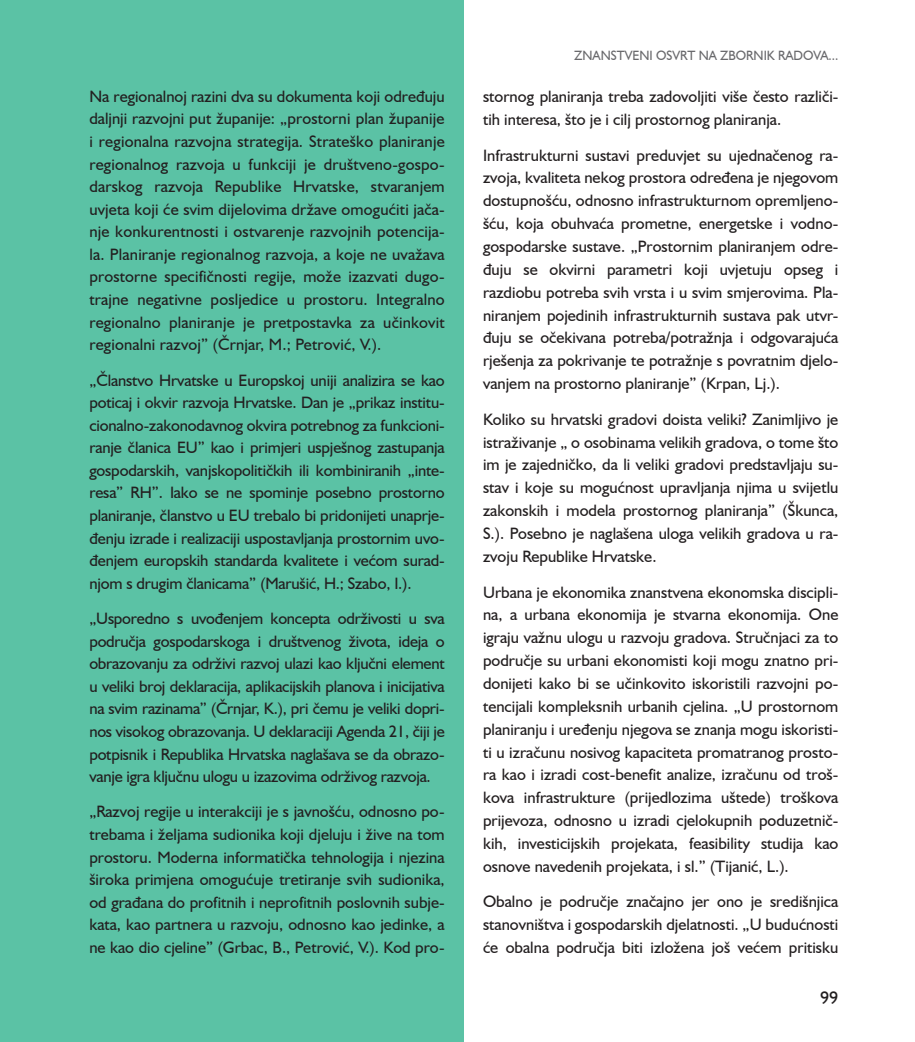
<style>
.page{position:relative;width:915px;height:1042px;background:#fff}
.page>*{position:absolute;margin:0;border:0;box-sizing:border-box;transform-origin:0 0}
.t1{font:18px "Humanist 521 BT";color:#231f20}
.t2{font:16.5px/22.5px "Humanist 521 BT";color:#231f20;text-align:justify}
.t3{font:13.5px "Humanist 521 BT";color:#69696c;scale:.96 1}
</style>
<div class="page">
<div style="left:0;top:0;width:463px;height:1042px;background:#5bc2a5"></div>
<p class="t2" style="left:89px;top:85px;width:357px">Na regionalnoj razini dva su dokumenta koji određuju daljnji razvojni put županije: „prostorni plan županije i regionalna razvojna strategija. Strateško planiranje regionalnog razvoja u funkciji je društveno-gospo&shy;darskog razvoja Republike Hrvatske, stvaranjem uvjeta koji će svim dijelovima države omogućiti jača&shy;nje konkurentnosti i ostvarenje razvojnih potencija&shy;la. Planiranje regionalnog razvoja, a koje ne uvažava prostorne specifičnosti regije, može izazvati dugo&shy;trajne negativne posljedice u prostoru. Integralno regionalno planiranje je pretpostavka za učinkovit regionalni razvoj” (Črnjar, M.; Petrović, V.).</p>
<p class="t2" style="left:89px;top:368px;width:357px">„Članstvo Hrvatske u Europskoj uniji analizira se kao poticaj i okvir razvoja Hrvatske. Dan je „prikaz institu&shy;cionalno-zakonodavnog okvira potrebnog za funkcioni&shy;ranje članica EU” kao i primjeri uspješnog zastupanja gospodarskih, vanjskopolitičkih ili kombiniranih „inte&shy;resa” RH”. Iako se ne spominje posebno prostorno planiranje, članstvo u EU trebalo bi pridonijeti unaprje&shy;đenju izrade i realizaciji uspostavljanja prostornim uvo&shy;đenjem europskih standarda kvalitete i većom surad&shy;njom s drugim članicama” (Marušić, H.; Szabo, I.).</p>
<p class="t2" style="left:89px;top:607px;width:357px">„Usporedno s uvođenjem koncepta održivosti u sva područja gospodarskoga i društvenog života, ideja o obrazovanju za održivi razvoj ulazi kao ključni element u veliki broj deklaracija, aplikacijskih planova i inicijativa na svim razinama” (Črnjar, K.), pri čemu je veliki dopri&shy;nos visokog obrazovanja. U deklaraciji Agenda 21, čiji je potpisnik i Republika Hrvatska naglašava se da obrazo&shy;vanje igra ključnu ulogu u izazovima održivog razvoja.</p>
<p class="t2" style="left:89px;top:800px;width:357px">„Razvoj regije u interakciji je s javnošću, odnosno po&shy;trebama i željama sudionika koji djeluju i žive na tom prostoru. Moderna informatička tehnologija i njezina široka primjena omogućuje tretiranje svih sudionika, od građana do profitnih i neprofitnih poslovnih subje&shy;kata, kao partnera u razvoju, odnosno kao jedinke, a ne kao dio cjeline” (Grbac, B., Petrović, V.). Kod pro-</p>
<p class="t3" style="left:574px;top:47px;width:276px">ZNANSTVENI OSVRT NA ZBORNIK RADOVA...</p>
<p class="t2" style="left:483px;top:85px;width:357px">stornog planiranja treba zadovoljiti više često različi&shy;tih interesa, što je i cilj prostornog planiranja.</p>
<p class="t2" style="left:483px;top:143px;width:357px">Infrastrukturni sustavi preduvjet su ujednačenog ra&shy;zvoja, kvaliteta nekog prostora određena je njegovom dostupnošću, odnosno infrastrukturnom opremljeno&shy;šću, koja obuhvaća prometne, energetske i vodno&shy;gospodarske sustave. „Prostornim planiranjem odre&shy;đuju se okvirni parametri koji uvjetuju opseg i razdiobu potreba svih vrsta i u svim smjerovima. Pla&shy;niranjem pojedinih infrastrukturnih sustava pak utvr&shy;đuju se očekivana potreba/potražnja i odgovarajuća rješenja za pokrivanje te potražnje s povratnim djelo&shy;vanjem na prostorno planiranje” (Krpan, Lj.).</p>
<p class="t2" style="left:483px;top:407px;width:357px">Koliko su hrvatski gradovi doista veliki? Zanimljivo je istraživanje „ o osobinama velikih gradova, o tome što im je zajedničko, da li veliki gradovi predstavljaju su&shy;stav i koje su mogućnost upravljanja njima u svijetlu zakonskih i modela prostornog planiranja” (Škunca, S.). Posebno je naglašena uloga velikih gradova u ra&shy;zvoju Republike Hrvatske.</p>
<p class="t2" style="left:483px;top:580px;width:357px">Urbana je ekonomika znanstvena ekonomska discipli&shy;na, a urbana ekonomija je stvarna ekonomija. One igraju važnu ulogu u razvoju gradova. Stručnjaci za to područje su urbani ekonomisti koji mogu znatno pri&shy;donijeti kako bi se učinkovito iskoristili razvojni po&shy;tencijali kompleksnih urbanih cjelina. „U prostornom planiranju i uređenju njegova se znanja mogu iskoristi&shy;ti u izračunu nosivog kapaciteta promatranog prosto&shy;ra kao i izradi cost-benefit analize, izračunu od troš&shy;kova infrastrukture (prijedlozima uštede) troškova prijevoza, odnosno u izradi cjelokupnih poduzetnič&shy;kih, investicijskih projekata, feasibility studija kao osnove navedenih projekata, i sl.” (Tijanić, L.).</p>
<p class="t2" style="left:483px;top:890px;width:357px">Obalno je područje značajno jer ono je središnjica stanovništva i gospodarskih djelatnosti. „U budućnosti će obalna područja biti izložena još većem pritisku</p>
<p class="t1" style="left:819px;top:986px;width:20px">99</p>
</div>
